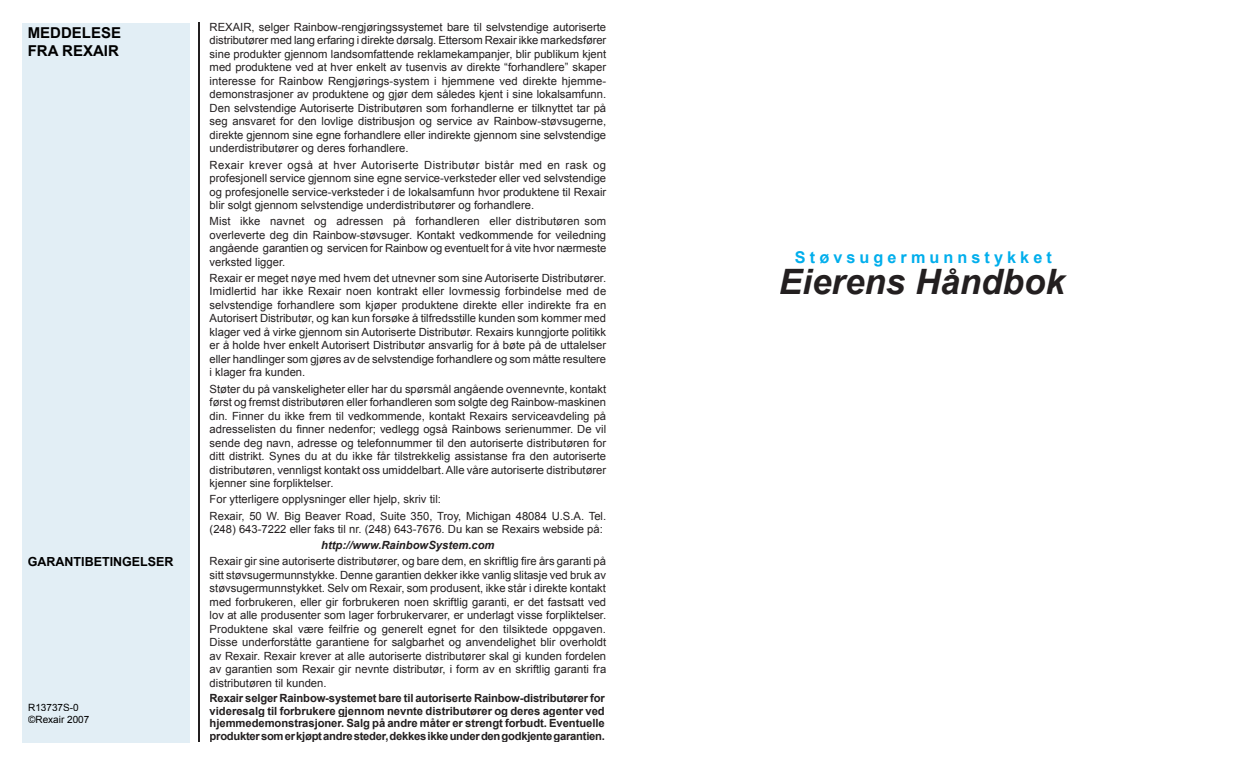
<style>
.page{position:relative;width:1260px;height:765px;background:#fff}
.page>*{position:absolute;margin:0;border:0;box-sizing:border-box;transform-origin:0 0}
.t1{font:italic 700 35px "Arial";color:#231f20}
.t2{font:700 16.25px "Arial";letter-spacing:.25em;color:#00aeec}
.t3{font:700 15px/18px "Arial";color:#000}
.t4{font:700 12.5px "Arial";color:#000}
.t5{font:11.25px/13.5px "Arial";color:#231f20;text-align:justify}
.t6{font:700 11.25px/12.5px "Arial";letter-spacing:-.025em;color:#231f20;text-align:justify}
.t7{font:italic 700 11.25px "Arial";color:#231f20}
.t8{font:10px/12px "Arial";color:#000}
</style>
<div class="page">
<div style="left:22px;top:23px;width:167px;height:719px;background:#e2eef5"></div>
<hr style="left:198px;top:22px;width:1px;height:720px;background:#231f20">
<h3 class="t3" style="left:28px;top:25px;width:95px">MEDDELESE<br>FRA REXAIR</h3>
<p class="t4" style="left:28px;top:553px;width:147px">GARANTIBETINGELSER</p>
<p class="t8" style="left:28px;top:701px;width:63px">R13737S-0 ©Rexair 2007</p>
<p class="t5" style="left:210px;top:20px;width:398px">REXAIR, selger Rainbow-rengjøringssystemet bare til selvstendige autoriserte distributører med lang erfaring i direkte dørsalg. Ettersom Rexair ikke markedsfører sine produkter gjennom landsomfattende reklamekampanjer, blir publikum kjent med produktene ved at hver enkelt av tusenvis av direkte “forhandlere” skaper interesse for Rainbow Rengjørings-system i hjemmene ved direkte hjemme&shy;demonstrasjoner av produktene og gjør dem således kjent i sine lokalsamfunn.<br>Den selvstendige Autoriserte Distributøren som forhandlerne er tilknyttet tar på seg ansvaret for den lovlige distribusjon og service av Rainbow-støvsugerne, direkte gjennom sine egne forhandlere eller indirekte gjennom sine selvstendige underdistributører og deres forhandlere.</p>
<p class="t5" style="left:210px;top:158px;width:398px">Rexair krever også at hver Autoriserte Distributør bistår med en rask og profesjonell service gjennom sine egne service-verksteder eller ved selvstendige og profesjonelle service-verksteder i de lokalsamfunn hvor produktene til Rexair blir solgt gjennom selvstendige underdistributører og forhandlere.</p>
<p class="t5" style="left:210px;top:215px;width:398px">Mist ikke navnet og adressen på forhandleren eller distributøren som overleverte deg din Rainbow-støvsuger. Kontakt vedkommende for veiledning angående garantien og servicen for Rainbow og eventuelt for å vite hvor nærmeste verksted ligger.</p>
<p class="t5" style="left:210px;top:271px;width:398px">Rexair er meget nøye med hvem det utnevner som sine Autoriserte Distributører.<br>Imidlertid har ikke Rexair noen kontrakt eller lovmessig forbindelse med de selvstendige forhandlere som kjøper produktene direkte eller indirekte fra en Autorisert Distributør, og kan kun forsøke å tilfredsstille kunden som kommer med klager ved å virke gjennom sin Autoriserte Distributør. Rexairs kunngjorte politikk er å holde hver enkelt Autorisert Distributør ansvarlig for å bøte på de uttalelser eller handlinger som gjøres av de selvstendige forhandlere og som måtte resultere i klager fra kunden.</p>
<p class="t5" style="left:210px;top:382px;width:398px">Støter du på vanskeligheter eller har du spørsmål angående ovennevnte, kontakt først og fremst distributøren eller forhandleren som solgte deg Rainbow-maskinen din. Finner du ikke frem til vedkommende, kontakt Rexairs serviceavdeling på adresselisten du finner nedenfor; vedlegg også Rainbows serienummer. De vil sende deg navn, adresse og telefonnummer til den autoriserte distributøren for ditt distrikt. Synes du at du ikke får tilstrekkelig assistanse fra den autoriserte distributøren, vennligst kontakt oss umiddelbart. Alle våre autoriserte distributører kjenner sine forpliktelser.</p>
<p class="t5" style="left:210px;top:491px;width:398px;line-height:16.2px">For ytterligere opplysninger eller hjelp, skriv til:<br>Rexair, 50 W. Big Beaver Road, Suite 350, Troy, Michigan 48084 U.S.A. Tel.</p>
<p class="t5" style="left:210px;top:522px;width:395px">(248) 643-7222 eller faks til nr. (248) 643-7676. Du kan se Rexairs webside på:</p>
<p class="t7" style="left:321px;top:538px;width:175px">http://www.RainbowSystem.com</p>
<p class="t5" style="left:210px;top:555px;width:398px">Rexair gir sine autoriserte distributører, og bare dem, en skriftlig fire års garanti på sitt støvsugermunnstykke. Denne garantien dekker ikke vanlig slitasje ved bruk av støvsugermunnstykket. Selv om Rexair, som produsent, ikke står i direkte kontakt med forbrukeren, eller gir forbrukeren noen skriftlig garanti, er det fastsatt ved lov at alle produsenter som lager forbrukervarer, er underlagt visse forpliktelser.<br>Produktene skal være feilfrie og generelt egnet for den tilsiktede oppgaven.<br>Disse underforståtte garantiene for salgbarhet og anvendelighet blir overholdt av Rexair. Rexair krever at alle autoriserte distributører skal gi kunden fordelen av garantien som Rexair gir nevnte distributør, i form av en skriftlig garanti fra distributøren til kunden.</p>
<p class="t6" style="left:210px;top:692px;width:397px">Rexair selger Rainbow-systemet bare til autoriserte Rainbow-distributører for videresalg til forbrukere gjennom nevnte distributører og deres agenter ved hjemmedemonstrasjoner. Salg på andre måter er strengt forbudt. Eventuelle produkter som er kjøpt andre steder, dekkes ikke under den godkjente garantien.</p>
<h2 class="t2" style="left:795px;top:247px;width:258px">Støvsugermunnstykket</h2>
<h1 class="t1" style="left:779px;top:259px;width:287px">Eierens Håndbok</h1>
</div>
